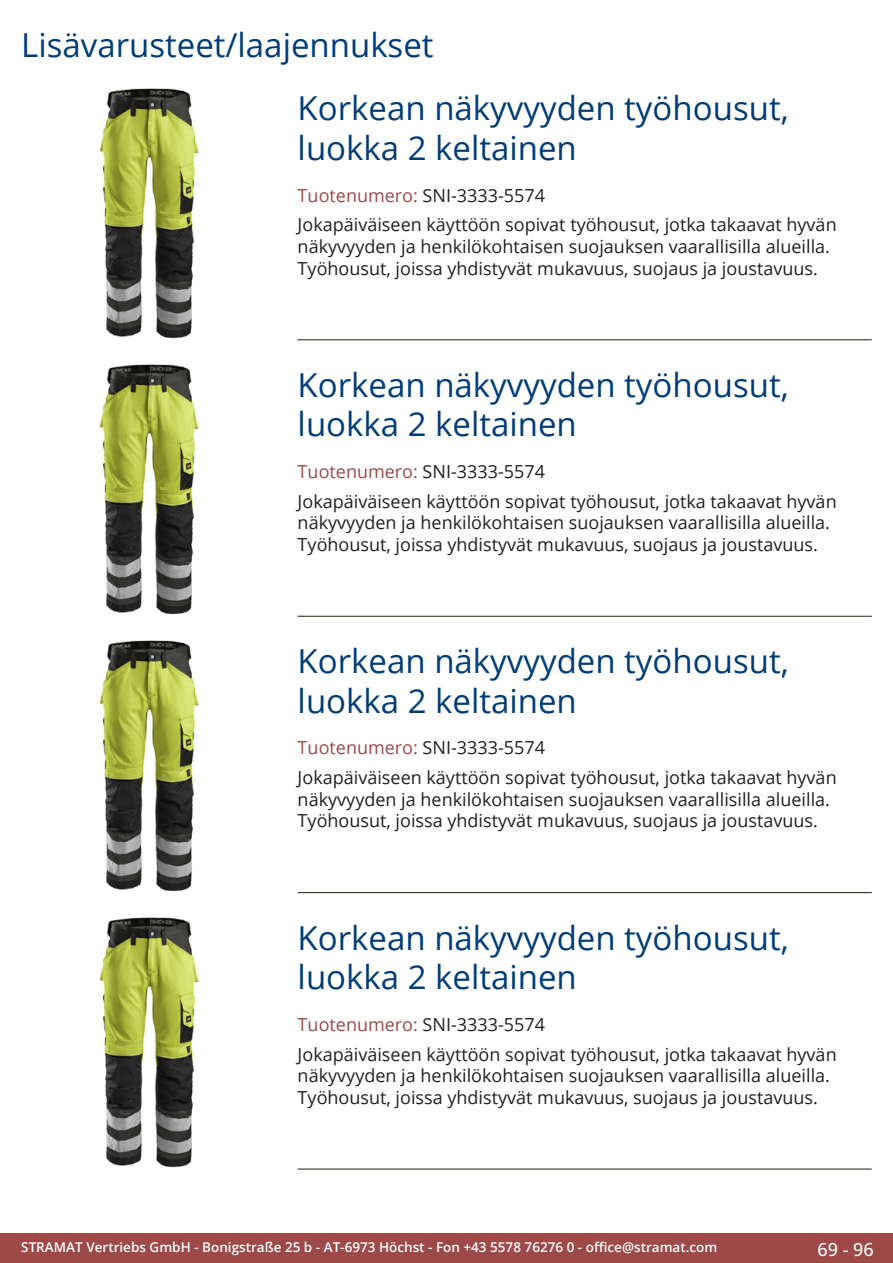
<style>
.page{position:relative;width:893px;height:1263px;background:#fff}
.page>*{position:absolute;margin:0;border:0;box-sizing:border-box;transform-origin:0 0}
.Produkttitel{font:33px/39.6px "Open Sans";color:#003d78}
.RastTitel{font:33px "Open Sans";color:#003d78}
.Beschreibung_Text{font:18px/21.6px "Open Sans";color:#231f20}
.TechDaten_Überschrif{font:18px "Open Sans";color:#231f20}
.t1{font:500 18px "Open Sans";color:#fff}
.t2{font:600 13.5px "Open Sans";color:#fff}
.s1{color:#9c4948}
</style>
<div class="page">
<div style="left:0;top:1233px;width:893px;height:30px;background:#9c4948"></div>
<hr style="left:298px;top:340px;width:574px;height:1px;background:#201d08">
<hr style="left:298px;top:616px;width:574px;height:1px;background:#201d08">
<hr style="left:298px;top:892px;width:574px;height:1px;background:#201d08">
<hr style="left:298px;top:1169px;width:574px;height:1px;background:#201d08">
<img style="left:99px;top:88px;width:100px;height:251px">
<img style="left:99px;top:364px;width:100px;height:251px">
<img style="left:99px;top:640px;width:100px;height:252px">
<img style="left:99px;top:917px;width:100px;height:251px">
<p class="RastTitel" style="left:21px;top:22px;width:414px">Lisävarusteet/laajennukset</p>
<p class="Produkttitel" style="left:298px;top:88px;width:493px">Korkean näkyvyyden työhousut, luokka 2 keltainen</p>
<p class="TechDaten_Überschrif" style="left:298px;top:183px;width:249px"><span class="s1">Tuotenumero:</span> SNI-3333-5574</p>
<p class="Beschreibung_Text" style="left:298px;top:214px;width:541px">Jokapäiväiseen käyttöön sopivat työhousut, jotka takaavat hyvän näkyvyyden ja henkilökohtaisen suojauksen vaarallisilla alueilla.<br>Työhousut, joissa yhdistyvät mukavuus, suojaus ja joustavuus.</p>
<p class="Produkttitel" style="left:298px;top:364px;width:493px">Korkean näkyvyyden työhousut, luokka 2 keltainen</p>
<p class="TechDaten_Überschrif" style="left:298px;top:459px;width:249px"><span class="s1">Tuotenumero:</span> SNI-3333-5574</p>
<p class="Beschreibung_Text" style="left:298px;top:490px;width:541px">Jokapäiväiseen käyttöön sopivat työhousut, jotka takaavat hyvän näkyvyyden ja henkilökohtaisen suojauksen vaarallisilla alueilla.<br>Työhousut, joissa yhdistyvät mukavuus, suojaus ja joustavuus.</p>
<p class="Produkttitel" style="left:298px;top:640px;width:493px">Korkean näkyvyyden työhousut, luokka 2 keltainen</p>
<p class="TechDaten_Überschrif" style="left:298px;top:735px;width:249px"><span class="s1">Tuotenumero:</span> SNI-3333-5574</p>
<p class="Beschreibung_Text" style="left:298px;top:766px;width:541px">Jokapäiväiseen käyttöön sopivat työhousut, jotka takaavat hyvän näkyvyyden ja henkilökohtaisen suojauksen vaarallisilla alueilla.<br>Työhousut, joissa yhdistyvät mukavuus, suojaus ja joustavuus.</p>
<p class="Produkttitel" style="left:298px;top:917px;width:493px">Korkean näkyvyyden työhousut, luokka 2 keltainen</p>
<p class="TechDaten_Überschrif" style="left:298px;top:1012px;width:249px"><span class="s1">Tuotenumero:</span> SNI-3333-5574</p>
<p class="Beschreibung_Text" style="left:298px;top:1043px;width:541px">Jokapäiväiseen käyttöön sopivat työhousut, jotka takaavat hyvän näkyvyyden ja henkilökohtaisen suojauksen vaarallisilla alueilla.<br>Työhousut, joissa yhdistyvät mukavuus, suojaus ja joustavuus.</p>
<p class="t2" style="left:21px;top:1238px;width:698px">STRAMAT Vertriebs GmbH - Bonigstraße 25 b - AT-6973 Höchst - Fon +43 5578 76276 0 - office@stramat.com</p>
<p class="t1" style="left:817px;top:1237px;width:58px">69 - 96</p>
</div>
